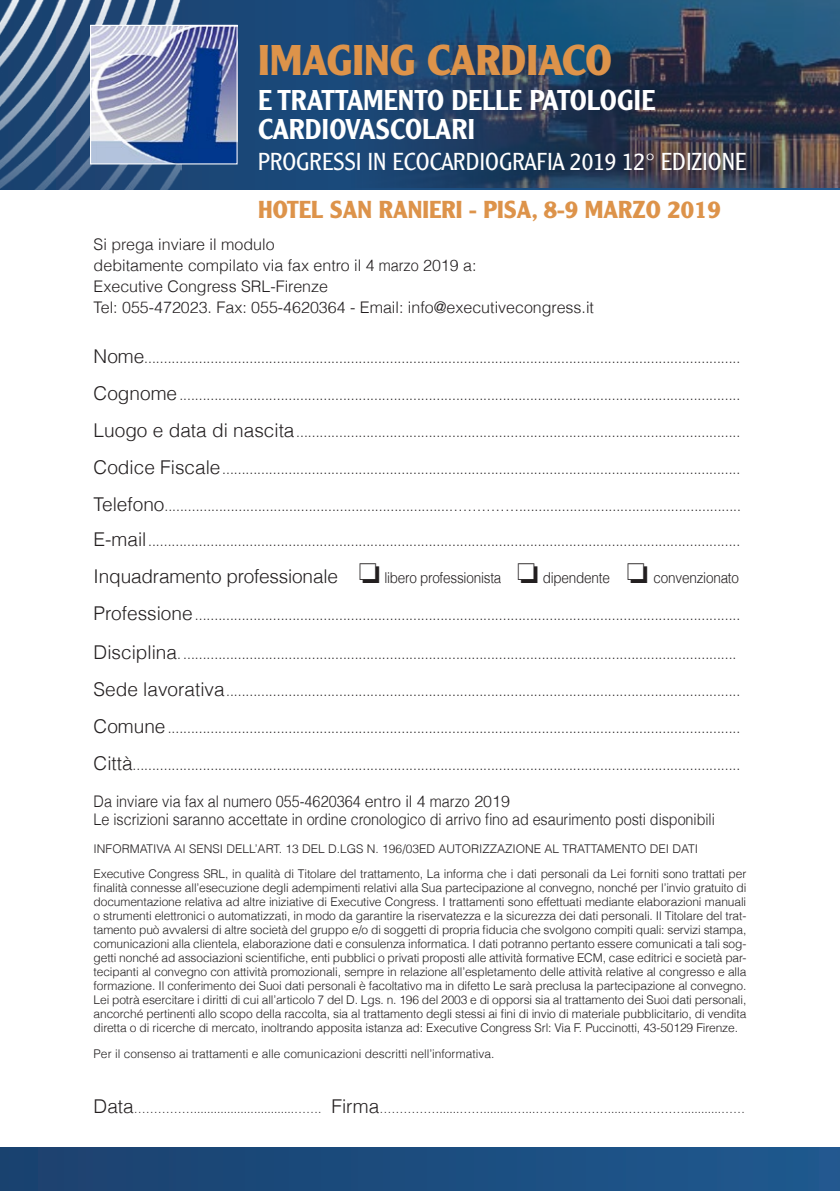
<style>
.page{position:relative;width:840px;height:1191px;background:#fff}
.page>*{position:absolute;margin:0;border:0;box-sizing:border-box;transform-origin:0 0}
.t1{font:700 42px "Clearface Gothic LH";color:#dd934a}
.t2{font:500 28px/29.4px "Clearface Gothic LH";color:#fff}
.t3{font:300 24px "Clearface Gothic LH";color:#fff}
.t4{font:700 24px "Clearface Gothic LH";color:#dd934a}
.t5{font:300 16px/21px "Helvetica";color:#231f20}
.t6{font:300 16px/18px "Helvetica";color:#231f20;scale:.9 1}
.t7{font:300 15px "Helvetica";letter-spacing:-.015em;color:#231f20;scale:.9 1}
.t8{font:300 14px "Helvetica";color:#231f20}
.t9{font:300 12px/14px "Helvetica";letter-spacing:-.01em;color:#231f20}
.s1{font-size:19px}
</style>
<div class="page">
<div style="left:0;top:0;width:839px;height:189px;background:#1a4878"></div>
<img style="left:372px;top:0;width:467px;height:187px">
<div style="left:0;top:1148px;width:839px;height:43px;background:linear-gradient(to right,#1a416e,#1e598f)"></div>
<img style="left:0;top:0;width:182px;height:190px">
<img style="left:92px;top:27px;width:143px;height:135px">
<div style="left:90px;top:25px;width:147px;height:139px;border:1px solid #fff"></div>
<h1 class="t1" style="left:258px;top:36px;width:355px">IMAGING CARDIACO</h1>
<h2 class="t2" style="left:258px;top:85px;width:398px">E TRATTAMENTO DELLE PATOLOGIE<br>CARDIOVASCOLARI</h2>
<h3 class="t3" style="left:258px;top:147px;width:489px">PROGRESSI IN ECOCARDIOGRAFIA 2019 12° EDIZIONE</h3>
<h3 class="t4" style="left:258px;top:196px;width:343px">HOTEL SAN RAN IERI - PISA, 8-9 MAR</h3>
<h3 class="t4" style="left:632px;top:196px;width:90px">ZO 2019</h3>
<p class="t5" style="left:94px;top:233px;width:501px">Si prega inviare il modulo<br>debitamente compilato via fax entro il 4 marzo 2019 a:<br>Executive Congress SRL-Firenze<br>Tel: 055-472023. Fax: 055-4620364 - Email: info@executivecongress.it</p>
<p class="t8" style="left:94px;top:346px;width:648px"><span class="s1">Nome</span>.........................................................................................................................................................</p>
<p class="t8" style="left:94px;top:383px;width:648px"><span class="s1">Cognome</span> ................................................................................................................................................</p>
<p class="t8" style="left:94px;top:420px;width:648px"><span class="s1">Luogo e data di nascita</span>..................................................................................................................</p>
<p class="t8" style="left:94px;top:457px;width:648px"><span class="s1">Codice Fiscale</span>.....................................................................................................................................</p>
<p class="t8" style="left:94px;top:494px;width:648px"><span class="s1">Telefono</span>.........................................................................…………….........................................................</p>
<p class="t8" style="left:94px;top:529px;width:648px"><span class="s1">E-mail</span>........................................................................................................................................................</p>
<p class="t7" style="left:94px;top:565px;width:718px"><span class="s1">Inquadramento professionale</span> ❏ libero professionista ❏ dipendente ❏ convenzionato</p>
<p class="t8" style="left:94px;top:603px;width:648px"><span class="s1">Professione</span> ............................................................................................................................................</p>
<p class="t8" style="left:94px;top:642px;width:644px"><span class="s1">Disciplina</span>. ..............................................................................................................................................</p>
<p class="t8" style="left:94px;top:679px;width:648px"><span class="s1">Sede lavorativa</span>....................................................................................................................................</p>
<p class="t8" style="left:94px;top:716px;width:648px"><span class="s1">Comune</span>...................................................................................................................................................</p>
<p class="t8" style="left:94px;top:753px;width:648px"><span class="s1">Città</span>............................................................................................................................................................</p>
<p class="t6" style="left:94px;top:791px;width:691px">Da inviare via fax al numero 055-4620364 entro il 4 marzo 2019<br>Le iscrizioni saranno accettate in ordine cronologico di arrivo fino ad esaurimento posti disponibili</p>
<p class="t9" style="left:94px;top:835px;width:654px;line-height:25.4px">INFORMATIVA AI SENSI DELL’ART. 13 DEL D.LGS N. 196/03ED AUTORIZZAZIONE AL TRATTAMENTO DEI DATI<br>Executive Congress SRL, in qualità di Titolare del trattamento, La informa che i dati personali da Lei forniti sono trattati per</p>
<p class="t9" style="left:94px;top:880px;width:654px;text-align:justify">finalità connesse all’esecuzione degli adempimenti relativi alla Sua partecipazione al convegno, nonché per l’invio gratuito di documentazione relativa ad altre iniziative di Executive Congress. I trattamenti sono effettuati mediante elaborazioni manuali o strumenti elettronici o automatizzati, in modo da garantire la riservatezza e la sicurezza dei dati personali. Il Titolare del trat&shy;tamento può avvalersi di altre società del gruppo e/o di soggetti di propria fiducia che svolgono compiti quali: servizi stampa, comunicazioni alla clientela, elaborazione dati e consulenza informatica. I dati potranno pertanto essere comunicati a tali sog&shy;getti nonché ad associazioni scientifiche, enti pubblici o privati proposti alle attività formative ECM, case editrici e società par&shy;tecipanti al convegno con attività promozionali, sempre in relazione all’espletamento delle attività relative al congresso e alla formazione. Il conferimento dei Suoi dati personali è facoltativo ma in difetto Le sarà preclusa la partecipazione al convegno.<br>Lei potrà esercitare i diritti di cui all’articolo 7 del D. Lgs. n. 196 del 2003 e di opporsi sia al trattamento dei Suoi dati personali, ancorché pertinenti allo scopo della raccolta, sia al trattamento degli stessi ai fini di invio di materiale pubblicitario, di vendita diretta o di ricerche di mercato, inoltrando apposita istanza ad: Executive Congress Srl: Via F. Puccinotti, 43-50129 Firenze.</p>
<p class="t9" style="left:94px;top:1045px;width:402px">Per il consenso ai trattamenti e alle comunicazioni descritti nell’informativa.</p>
<p class="t9" style="left:94px;top:1101px;width:652px"><span class="s1">Data</span>……………..............................……. <span class="s1">Firma</span>……………......…….........…...……………….....……………...........……</p>
</div>
